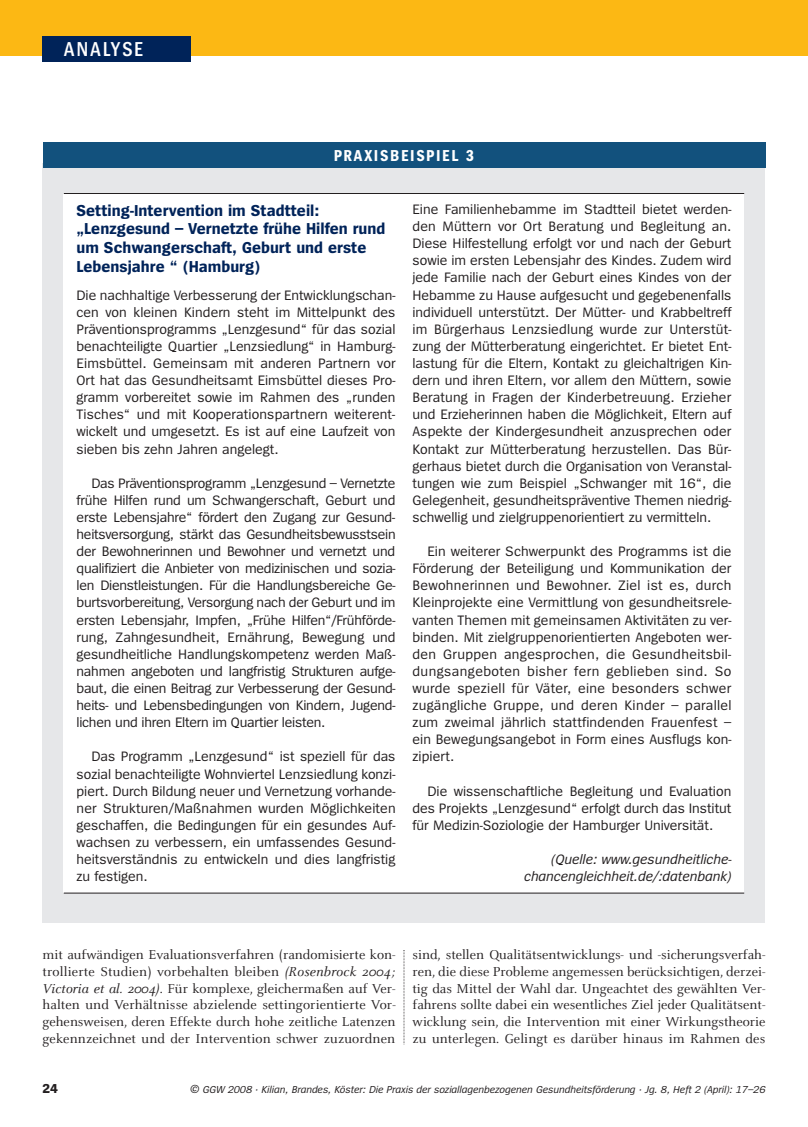
<style>
.page{position:relative;width:808px;height:1127px;background:#fff}
.page>*{position:absolute;margin:0;border:0;box-sizing:border-box;transform-origin:0 0}
.t1{font:600 21px "Spiegel Cd";letter-spacing:.1em;color:#fff}
.t2{font:700 16.5px/18.8px "Spiegel";color:#002359}
.t3{font:700 16.5px "Spiegel Cd";letter-spacing:.1em;color:#fff}
.t4{font:14.25px/17.1px "Spiegel";color:#231f20;text-align:justify}
.t5{font:14.25px/16.8px "Celeste";letter-spacing:.005em;color:#231f20;text-align:justify}
.t6{font:italic 14.25px/17.1px "Spiegel";color:#231f20;text-align:right}
.t7{font:700 13.5px "Spiegel";color:#231f20}
.t8{font:italic 10.5px "Spiegel";color:#231f20}
.s1{font-style:italic}
.s2{font-size:12px}
</style>
<div class="page">
<svg style="left:404px;top:950px;width:1px;height:94px"></svg>
<div style="left:0;top:0;width:808px;height:55px;background:#fcb814"></div>
<div style="left:43px;top:36px;width:148px;height:26px;background:#002359"></div>
<div style="left:43px;top:164px;width:722px;height:759px;background:#e6e7e9"></div>
<div style="left:43px;top:142px;width:722px;height:26px;background:#12517d"></div>
<div style="left:64px;top:193px;width:680px;height:700px;background:#fff"></div>
<hr style="left:64px;top:193px;width:680px;height:1px;background:#231f20">
<hr style="left:64px;top:893px;width:680px;height:1px;background:#231f20">
<h1 class="t1" style="left:64px;top:41px;width:81px">ANALYSE</h1>
<p class="t3" style="left:334px;top:149px;width:142px">PRAXISBEISPIEL 3</p>
<p class="t2" style="left:77px;top:202px;width:310px">Setting-Intervention im Stadtteil: „Lenzgesund – Vernetzte frühe Hilfen rund um Schwangerschaft, Geburt und erste Lebensjahre “ (Hamburg)</p>
<p class="t4" style="left:77px;top:287px;width:321px">Die nachhaltige Verbesserung der Entwicklungschan&shy;cen von kleinen Kindern steht im Mittelpunkt des Präventionsprogramms „Lenzgesund“ für das sozial benachteiligte Quartier „Lenzsiedlung“ in Hamburg-Eimsbüttel. Gemeinsam mit anderen Partnern vor Ort hat das Gesundheitsamt Eimsbüttel dieses Pro&shy;gramm vorbereitet sowie im Rahmen des „runden Tisches“ und mit Kooperationspartnern weiterent&shy;wickelt und umgesetzt. Es ist auf eine Laufzeit von sieben bis zehn Jahren angelegt.</p>
<p class="t4" style="left:77px;top:475px;width:321px;text-indent:15px">Das Präventionsprogramm „Lenzgesund – Vernetzte frühe Hilfen rund um Schwangerschaft, Geburt und erste Lebensjahre“ fördert den Zugang zur Gesund&shy;heitsversorgung, stärkt das Gesundheitsbewusstsein der Bewohnerinnen und Bewohner und vernetzt und qualifiziert die Anbieter von medizinischen und sozia&shy;len Dienstleistungen. Für die Handlungsbereiche Ge&shy;burtsvorbereitung, Versorgung nach der Geburt und im ersten Lebensjahr, Impfen, „Frühe Hilfen“/Frühförde&shy;rung, Zahngesundheit, Ernährung, Bewegung und gesundheitliche Handlungskompetenz werden Maß&shy;nahmen angeboten und langfristig Strukturen aufge&shy;baut, die einen Beitrag zur Verbesserung der Gesund&shy;heits- und Lebensbedingungen von Kindern, Jugend&shy;lichen und ihren Eltern im Quartier leisten.</p>
<p class="t4" style="left:77px;top:749px;width:321px;text-indent:15px">Das Programm „Lenzgesund“ ist speziell für das sozial benachteiligte Wohnviertel Lenzsiedlung konzi&shy;piert. Durch Bildung neuer und Vernetzung vorhande&shy;ner Strukturen/Maßnahmen wurden Möglichkeiten geschaffen, die Bedingungen für ein gesundes Auf&shy;wachsen zu verbessern, ein umfassendes Gesund&shy;heitsverständnis zu entwickeln und dies langfristig zu festigen.</p>
<p class="t4" style="left:412px;top:202px;width:321px">Eine Familienhebamme im Stadtteil bietet werden&shy;den Müttern vor Ort Beratung und Begleitung an.<br>Diese Hilfestellung erfolgt vor und nach der Geburt sowie im ersten Lebensjahr des Kindes. Zudem wird jede Familie nach der Geburt eines Kindes von der Hebamme zu Hause aufgesucht und gegebenenfalls individuell unterstützt. Der Mütter- und Krabbeltreff im Bürgerhaus Lenzsiedlung wurde zur Unterstüt&shy;zung der Mütterberatung eingerichtet. Er bietet Ent&shy;lastung für die Eltern, Kontakt zu gleichaltrigen Kin&shy;dern und ihren Eltern, vor allem den Müttern, sowie Beratung in Fragen der Kinderbetreuung. Erzieher und Erzieherinnen haben die Möglichkeit, Eltern auf Aspekte der Kindergesundheit anzusprechen oder Kontakt zur Mütterberatung herzustellen. Das Bür&shy;gerhaus bietet durch die Organisation von Veranstal&shy;tungen wie zum Beispiel „Schwanger mit 16“, die Gelegenheit, gesundheitspräventive Themen niedrig&shy;schwellig und zielgruppenorientiert zu vermitteln.</p>
<p class="t4" style="left:412px;top:544px;width:321px;text-indent:15px">Ein weiterer Schwerpunkt des Programms ist die Förderung der Beteiligung und Kommunikation der Bewohnerinnen und Bewohner. Ziel ist es, durch Kleinprojekte eine Vermittlung von gesundheitsrele&shy;vanten Themen mit gemeinsamen Aktivitäten zu ver&shy;binden. Mit zielgruppenorientierten Angeboten wer&shy;den Gruppen angesprochen, die Gesundheitsbil&shy;dungsangeboten bisher fern geblieben sind. So wurde speziell für Väter, eine besonders schwer zugängliche Gruppe, und deren Kinder – parallel zum zweimal jährlich stattfindenden Frauenfest – ein Bewegungsangebot in Form eines Ausflugs kon&shy;zipiert.</p>
<p class="t4" style="left:412px;top:783px;width:320px;text-indent:15px">Die wissenschaftliche Begleitung und Evaluation des Projekts „Lenzgesund“ erfolgt durch das Institut für Medizin-Soziologie der Hamburger Universität.</p>
<p class="t6" style="left:524px;top:852px;width:209px">(Quelle: www.gesundheitliche&shy;chancengleichheit.de/:datenbank)</p>
<p class="t5" style="left:43px;top:946px;width:355px">mit aufwändigen Evaluationsverfahren (randomisierte kon&shy;trollierte Studien) vorbehalten bleiben <span class="s1">(Rosenbrock 2004; Victoria et al. 2004)</span>. Für komplexe, gleichermaßen auf Ver&shy;halten und Verhältnisse abzielende settingorientierte Vor&shy;gehensweisen, deren Effekte durch hohe zeitliche Latenzen gekennzeichnet und der Intervention schwer zuzuordnen</p>
<p class="t5" style="left:412px;top:946px;width:354px">sind, stellen Qualitätsentwicklungs- und -sicherungsverfah&shy;ren, die diese Probleme angemessen berücksichtigen, derzei&shy;tig das Mittel der Wahl dar. Ungeachtet des gewählten Ver&shy;fahrens sollte dabei ein wesentliches Ziel jeder Qualitätsent&shy;wicklung sein, die Intervention mit einer Wirkungstheorie zu unterlegen. Gelingt es darüber hinaus im Rahmen des</p>
<p class="t7" style="left:43px;top:1083px;width:17px">24</p>
<p class="t8" style="left:190px;top:1085px;width:577px"><span class="s2">©</span> GGW 2008 · Kilian, Brandes, Köster: Die Praxis der soziallagenbezogenen Gesundheitsförderung · Jg. 8, Heft 2 (April): 17–26</p>
</div>
